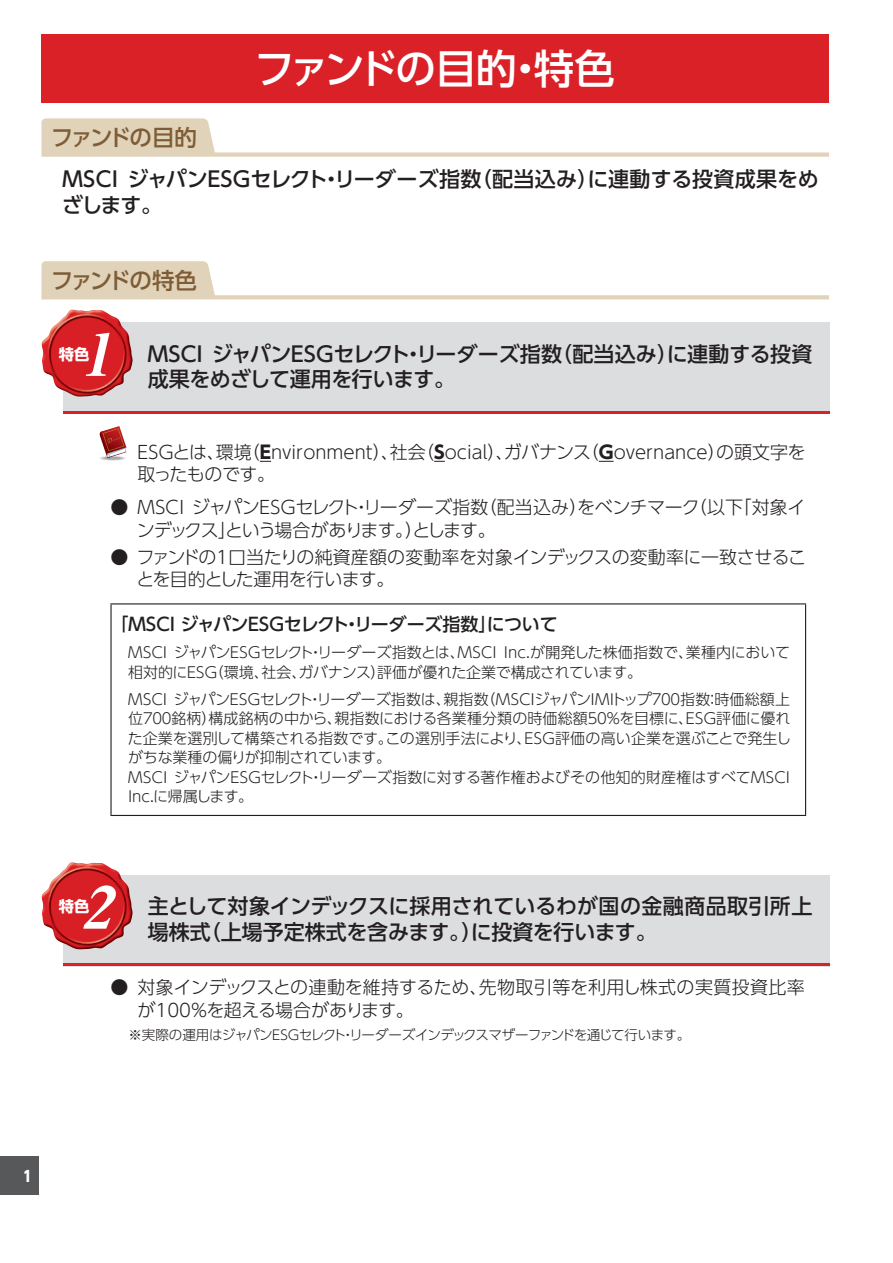
<style>
.page{position:relative;width:893px;height:1263px;background:#fff}
.page>*{position:absolute;margin:0;border:0;box-sizing:border-box;transform-origin:0 0}
.t1{font:italic 58.5px "Midashi Min Pr 5 MA31";color:#fff;scale:1.04 1}
.t2{font:500 40.5px "UD Shin Go Pro";letter-spacing:-.06em;color:#fff}
.t3{font:500 22.5px "UD Shin Go Pro";letter-spacing:-.095em;color:#7e5d36}
.t4{font:500 21px/25.5px "UD Shin Go Pro";letter-spacing:-.015em;color:#231f20}
.t5{font:300 18px/22.5px "UD Shin Go Pro";letter-spacing:-.02em;color:#231f20}
.t6{font:300 18px/22.5px "UD Shin Go Pro";letter-spacing:-.055em;color:#231f20}
.t7{font:300 18px/22.5px "UD Shin Go Pro";color:#231f20}
.t8{font:500 18px "UD Shin Go Pro";letter-spacing:-.085em;color:#231f20}
.t9{font:700 15.3px "UD Shin Go Pro";color:#fff}
.t10{font:300 15px/19.5px "UD Shin Go Pro";letter-spacing:-.02em;color:#231f20}
.t11{font:800 15px "UD Shin Go Pro";color:#fff;scale:.9 1}
.t12{font:300 13.5px "UD Shin Go Pro";letter-spacing:-.055em;color:#231f20}
.s1{font-weight:700}
</style>
<div class="page">
<div style="left:0;top:1157px;width:38px;height:38px;background:#57585a"></div>
<div style="left:41px;top:35px;width:788px;height:68px;background:#da2128"></div>
<svg style="left:41px;top:118px;width:788px;height:39px"></svg>
<svg style="left:41px;top:261px;width:788px;height:38px"></svg>
<div style="left:63px;top:322px;width:766px;height:92px;background:#dcdddf"></div>
<hr style="left:63px;top:411px;width:766px;height:3px;background:#da2128">
<img style="left:41px;top:310px;width:92px;height:87px">
<hr style="left:101px;top:457px;width:23px;height:3px;background:#e1e2e4;border-radius:50%">
<hr style="left:103px;top:457px;width:19px;height:3px;background:#d3d4d6;border-radius:50%">
<svg style="left:100px;top:426px;width:26px;height:33px"></svg>
<svg style="left:599px;top:461px;width:15px;height:1px"></svg>
<hr style="left:110px;top:603px;width:696px;height:1px;background:#231f20">
<hr style="left:110px;top:604px;width:2px;height:211px;background:#231f20">
<hr style="left:805px;top:604px;width:1px;height:211px;background:#231f20">
<hr style="left:110px;top:815px;width:696px;height:1px;background:#231f20">
<div style="left:63px;top:875px;width:766px;height:91px;background:#dcdddf"></div>
<hr style="left:63px;top:963px;width:766px;height:3px;background:#da2128">
<img style="left:41px;top:862px;width:92px;height:88px">
<h2 class="t2" style="left:254px;top:36px;width:362px">ファンドの目的・特色</h2>
<h3 class="t3" style="left:51px;top:119px;width:147px">ファンドの目的</h3>
<h3 class="t4" style="left:62px;top:166px;width:758px">ＭＳＣＩ ジャパンＥＳＧセレクト・リーダーズ指数（配当込み）に連動する投資成果をめざします。</h3>
<h3 class="t3" style="left:51px;top:262px;width:148px">ファンドの特色</h3>
<h1 class="t1" style="left:80px;top:309px;width:49px">1</h1>
<h3 class="t4" style="left:148px;top:340px;width:666px">ＭＳＣＩ ジャパンＥＳＧセレクト・リーダーズ指数（配当込み）に連動する投資成果をめざして運用を行います。</h3>
<p class="t9" style="left:59px;top:341px;width:32px">特色</p>
<p class="t7" style="left:134px;top:440px;width:673px">ＥＳＧとは、環境（<span class="s1">E</span>nvironment）、社会（<span class="s1">S</span>ocial）、ガバナンス（<span class="s1">G</span>overnance）の頭文字を取ったものです。</p>
<p class="t6" style="left:137px;top:495px;width:670px;text-indent:-26px">● ＭＳＣＩ ジャパンＥＳＧセレクト・リーダーズ指数（配当込み）をベンチマーク（以下「対象インデックス」という場合があります。）とします。</p>
<p class="t5" style="left:136px;top:545px;width:671px;text-indent:-26px">● ファンドの１口当たりの純資産額の変動率を対象インデックスの変動率に一致させることを目的とした運用を行います。</p>
<p class="t8" style="left:110px;top:610px;width:449px">「ＭＳＣＩジャパンＥＳＧセレクト・リーダーズ指数」について</p>
<p class="t10" style="left:128px;top:642px;width:664px">ＭＳＣＩ ジャパンＥＳＧセレクト・リーダーズ指数とは、MSCI Inc.が開発した株価指数で、業種内において相対的にＥＳＧ（環境、社会、ガバナンス）評価が優れた企業で構成されています。</p>
<p class="t10" style="left:128px;top:689px;width:665px">ＭＳＣＩ ジャパンＥＳＧセレクト・リーダーズ指数は、親指数（ＭＳＣＩジャパンＩＭＩトップ７００指数：時価総額上位７００銘柄）構成銘柄の中から、親指数における各業種分類の時価総額５０％を目標に、ＥＳＧ評価に優れた企業を選別して構築される指数です。この選別手法により、ＥＳＧ評価の高い企業を選ぶことで発生しがちな業種の偏りが抑制されています。<br>ＭＳＣＩ ジャパンＥＳＧセレクト・リーダーズ指数に対する著作権およびその他知的財産権はすべてMSCI Inc.に帰属します。</p>
<h1 class="t1" style="left:80px;top:862px;width:49px">2</h1>
<h3 class="t4" style="left:148px;top:893px;width:666px">主として対象インデックスに採用されているわが国の金融商品取引所上場株式（上場予定株式を含みます。）に投資を行います。</h3>
<p class="t5" style="left:137px;top:975px;width:669px;text-indent:-27px">● 対象インデックスとの連動を維持するため、先物取引等を利用し株式の実質投資比率が100％を超える場合があります。</p>
<p class="t12" style="left:128px;top:1024px;width:563px">※実際の運用はジャパンＥＳＧセレクト・リーダーズインデックスマザーファンドを通じて行います。</p>
<p class="t9" style="left:59px;top:894px;width:32px">特色</p>
<p class="t11" style="left:23px;top:1163px;width:11px">1</p>
</div>
